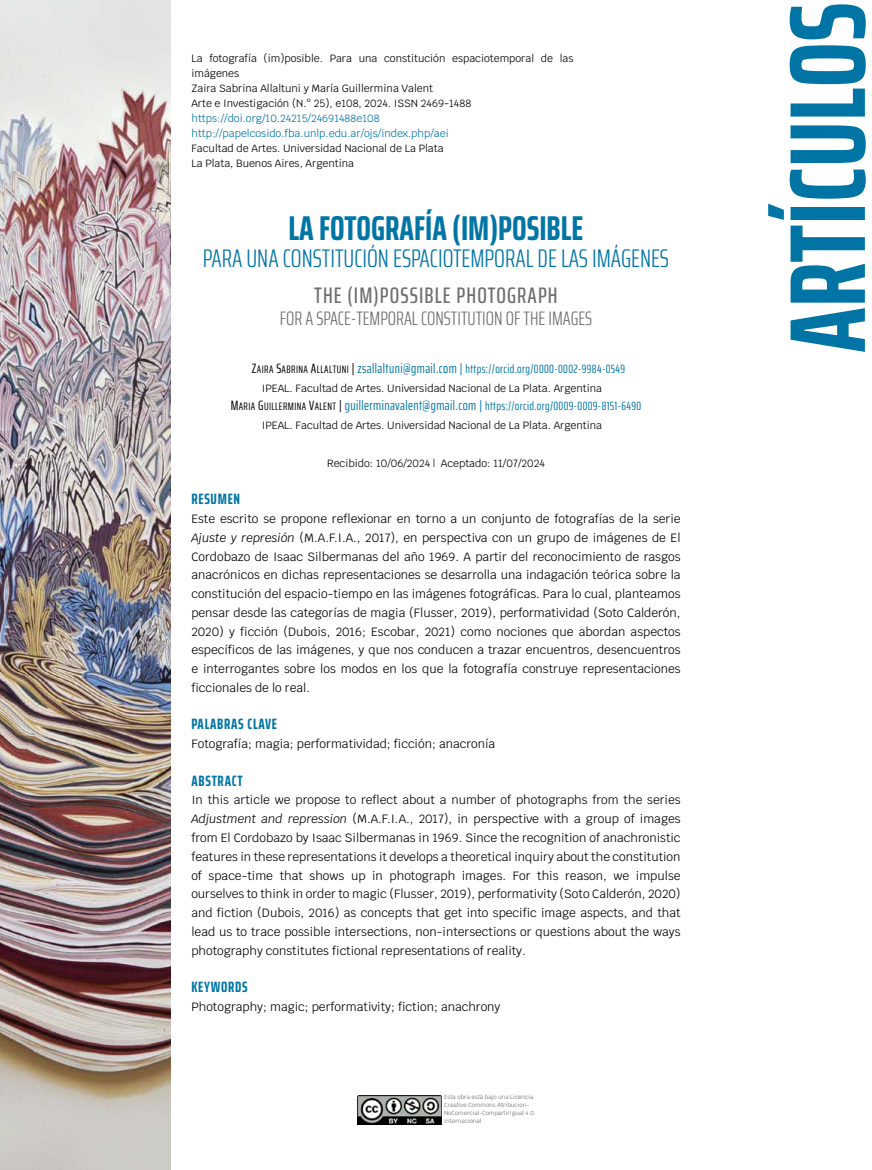
<style>
.page{position:relative;width:872px;height:1170px;background:#fff}
.page>*{position:absolute;margin:0;border:0;box-sizing:border-box;transform-origin:0 0}
.t1{font:700 extra-condensed 108px "Saira";color:#0075a5}
.t2{font:700 extra-condensed 34.5px "Saira";color:#0075a5}
.t3{font:300 extra-condensed 25.5px "Saira";color:#0075a5}
.t4{font:500 extra-condensed 22.5px "Saira";letter-spacing:.05em;color:#706f6f}
.t5{font:300 extra-condensed 19.5px "Saira";color:#706f6f}
.t6{font:700 extra-condensed 15px "Saira";letter-spacing:.05em;color:#0075a5}
.t7{font:12px/18.8px "Krub";color:#000;text-align:justify}
.t8{font:extra-condensed 12px "Saira";letter-spacing:.03em;color:#0075a5}
.t9{font:10.5px/15px "Krub";color:#000}
.t10{font:10.5px/15px "Krub";color:#0075a5}
.t11{font:6px/7.9px "Krub";color:#706f6f}
.s1{font-family:"Saira Extra Condensed Regular SC800";font-stretch:normal;font-size:13.5px;color:#000}
.s2{font-family:"Saira Extra Condensed Regular SC800";font-stretch:normal;font-size:10.8px;color:#000}
.s3{font-size:13.5px}
.s4{font-style:italic}
</style>
<div class="page">
<img style="left:357px;top:1095px;width:84px;height:29px">
<img style="left:0;top:0;width:170px;height:1169px">
<p class="t9" style="left:191px;top:50px;width:383px">La fotografía (im)posible. Para una constitución espaciotemporal de las imágenes<br>Zaira Sabrina Allaltuni y María Guillermina Valent<br>Arte e Investigación (N.° 25), e108, 2024. ISSN 2469-1488</p>
<p class="t10" style="left:191px;top:110px;width:259px">https://doi.org/10.24215/24691488e108 http://papelcosido.fba.unlp.edu.ar/ojs/index.php/aei</p>
<p class="t9" style="left:191px;top:140px;width:254px">Facultad de Artes. Universidad Nacional de La Plata<br>La Plata, Buenos Aires, Argentina</p>
<h2 class="t2" style="left:288px;top:202px;width:296px">LA FOTOGRAFÍA (IM)POSIBLE</h2>
<h3 class="t3" style="left:203px;top:239px;width:467px">PARA UNA CONSTITUCIÓN ESPACIOTEMPORAL DE LAS IMÁGENES</h3>
<h3 class="t4" style="left:314px;top:278px;width:245px">THE (IM)POSSIBLE PHOTOGRAPH</h3>
<h3 class="t5" style="left:280px;top:304px;width:314px">FOR A SPACE-TEMPORAL CONSTITUTION OF THE IMAGES</h3>
<p class="t8" style="left:252px;top:360px;width:375px"><span class="s1">Z</span><span class="s2">AIRA</span> <span class="s1">S</span><span class="s2">ABRINA</span> <span class="s1">A</span><span class="s2">LLALTUNI</span> <span class="s1">|</span> <span class="s3">zsallaltuni@gmail.com |</span> https://orcid.org/0000-0002-9984-0549</p>
<p class="t8" style="left:231px;top:397px;width:412px"><span class="s1">M</span><span class="s2">ARIA</span> <span class="s1">G</span><span class="s2">UILLERMINA</span> <span class="s1">V</span><span class="s2">ALENT</span> <span class="s1">|</span> <span class="s3">guillerminavalent@gmail.com |</span> https://orcid.org/0009-0009-8151-6490</p>
<p class="t9" style="left:262px;top:380px;width:342px">IPEAL. Facultad de Artes. Universidad Nacional de La Plata. Argentina</p>
<p class="t9" style="left:262px;top:418px;width:342px">IPEAL. Facultad de Artes. Universidad Nacional de La Plata. Argentina</p>
<p class="t9" style="left:327px;top:455px;width:219px">Recibido: 10/06/2024 | Aceptado: 11/07/2024</p>
<p class="t6" style="left:191px;top:487px;width:50px">RESUMEN</p>
<p class="t7" style="left:191px;top:509px;width:491px">Este escrito se propone reflexionar en torno a un conjunto de fotografías de la serie <span class="s4">Ajuste y represión</span> (M.A.F.I.A., 2017), en perspectiva con un grupo de imágenes de El Cordobazo de Isaac Silbermanas del año 1969. A partir del reconocimiento de rasgos anacrónicos en dichas representaciones se desarrolla una indagación teórica sobre la constitución del espacio-tiempo en las imágenes fotográficas. Para lo cual, planteamos pensar desde las categorías de magia (Flusser, 2019), performatividad (Soto Calderón, 2020) y ficción (Dubois, 2016; Escobar, 2021) como nociones que abordan aspectos específicos de las imágenes, y que nos conducen a trazar encuentros, desencuentros e interrogantes sobre los modos en los que la fotografía construye representaciones ficcionales de lo real.</p>
<p class="t6" style="left:191px;top:712px;width:87px">PALABRAS CLAVE</p>
<p class="t7" style="left:191px;top:734px;width:305px">Fotografía; magia; performatividad; ficción; anacronía</p>
<p class="t6" style="left:191px;top:769px;width:53px">ABSTRACT</p>
<p class="t7" style="left:191px;top:790px;width:490px">In this article we propose to reflect about a number of photographs from the series <span class="s4">Adjustment and repression</span> (M.A.F.I.A., 2017), in perspective with a group of images from El Cordobazo by Isaac Silbermanas in 1969. Since the recognition of anachronistic features in these representations it develops a theoretical inquiry about the constitution of space-time that shows up in photograph images. For this reason, we impulse ourselves to think in order to magic (Flusser, 2019), performativity (Soto Calderón, 2020) and fiction (Dubois, 2016) as concepts that get into specific image aspects, and that lead us to trace possible intersections, non-intersections or questions about the ways photography constitutes fictional representations of reality.</p>
<p class="t6" style="left:191px;top:975px;width:58px">KEYWORDS</p>
<p class="t7" style="left:191px;top:997px;width:310px">Photography; magic; performativity; fiction; anachrony</p>
<p class="t11" style="left:444px;top:1092px;width:92px">Esta obra está bajo una Licencia<br>Creative Commons Atribucion-<br>NoComercial-CompartirIgual 4.0<br>Internacional</p>
<h1 class="t1" style="left:745px;top:353px;width:352px;rotate:-90deg">ARTÍCULOS</h1>
</div>
